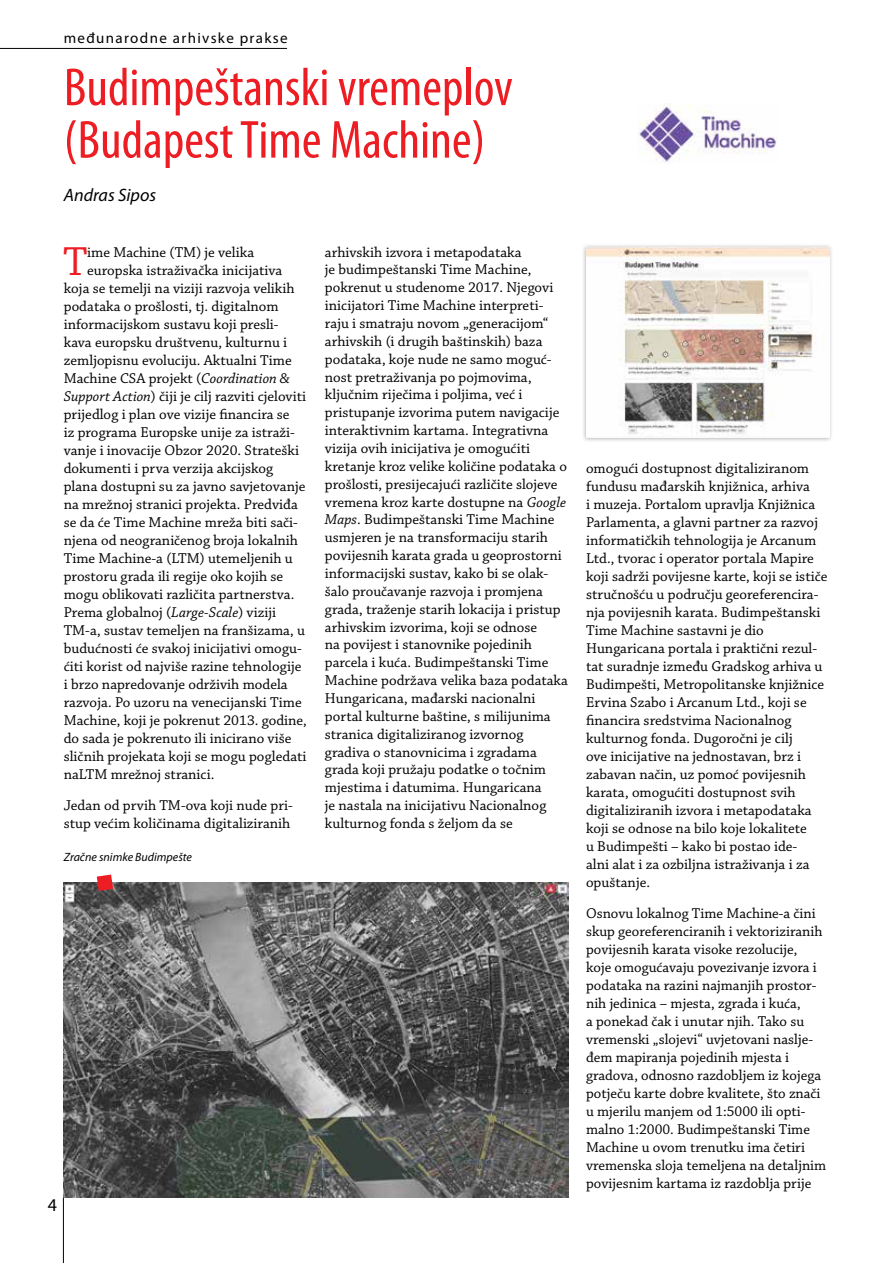
<style>
.page{position:relative;width:893px;height:1263px;background:#fff}
.page>*{position:absolute;margin:0;border:0;box-sizing:border-box;transform-origin:0 0}
.t1{font:condensed 54px/52.5px "Myriad Pro";color:#ed1d24}
.t2{font:42.75px "Chaparral Pro";color:#ed1d24}
.t3{font:italic 18px "Myriad Pro";color:#000}
.t4{font:18px "Myriad Pro";color:#000}
.t5{font:15px/18px "Chaparral Pro";color:#000}
.t6{font:15px "Myriad Pro";letter-spacing:.09em;color:#000}
.t7{font:italic 12px "Myriad Pro";color:#000}
.s1{font-style:italic}
</style>
<div class="page">
<div style="left:581px;top:243px;width:252px;height:199px;background:#000;opacity:.3"></div>
<img style="left:586px;top:248px;width:243px;height:190px">
<img style="left:64px;top:883px;width:504px;height:315px">
<svg style="left:97px;top:874px;width:16px;height:17px"></svg>
<img style="left:637px;top:104px;width:141px;height:59px">
<hr style="left:63px;top:1198px;width:1px;height:65px;background:#000">
<hr style="left:0;top:48px;width:287px;height:1px;background:#000">
<p class="t6" style="left:64px;top:29px;width:225px">međunarodne arhivske prakse</p>
<h1 class="t1" style="left:64px;top:60px;width:450px">Budimpeštanski vremeplov (Budapest Time Machine)</h1>
<p class="t3" style="left:64px;top:183px;width:94px">Andras Sipos</p>
<h2 class="t2" style="left:63px;top:238px;width:26px">T</h2>
<p class="t5" style="left:87px;top:244px;width:168px">ime Machine (TM) je velika</p>
<p class="t5" style="left:87px;top:262px;width:197px">europska istraživačka inicijativa</p>
<p class="t5" style="left:64px;top:280px;width:232px">koja se temelji na viziji razvoja velikih</p>
<p class="t5" style="left:64px;top:298px;width:216px">podataka o prošlosti, tj. digitalnom</p>
<p class="t5" style="left:64px;top:316px;width:216px">informacijskom sustavu koji presli-</p>
<p class="t5" style="left:64px;top:334px;width:225px">kava europsku društvenu, kulturnu i</p>
<p class="t5" style="left:64px;top:352px;width:229px">zemljopisnu evoluciju. Aktualni Time</p>
<p class="t5" style="left:64px;top:370px;width:228px">Machine CSA projekt (<span class="s1">Coordination &amp;</span></p>
<p class="t5" style="left:64px;top:388px;width:244px"><span class="s1">Support Action</span>) čiji je cilj razviti cjeloviti</p>
<p class="t5" style="left:64px;top:406px;width:227px">prijedlog i plan ove vizije financira se</p>
<p class="t5" style="left:64px;top:424px;width:233px">iz programa Europske unije za istraži-</p>
<p class="t5" style="left:64px;top:442px;width:237px">vanje i inovacije Obzor 2020. Strateški</p>
<p class="t5" style="left:64px;top:460px;width:211px">dokumenti i prva verzija akcijskog</p>
<p class="t5" style="left:64px;top:478px;width:243px">plana dostupni su za javno savjetovanje</p>
<p class="t5" style="left:64px;top:496px;width:236px">na mrežnoj stranici projekta. Predviđa</p>
<p class="t5" style="left:64px;top:514px;width:236px">se da će Time Machine mreža biti sači-</p>
<p class="t5" style="left:64px;top:532px;width:236px">njena od neograničenog broja lokalnih</p>
<p class="t5" style="left:64px;top:550px;width:231px">Time Machine-a (LTM) utemeljenih u</p>
<p class="t5" style="left:64px;top:568px;width:221px">prostoru grada ili regije oko kojih se</p>
<p class="t5" style="left:64px;top:586px;width:232px">mogu oblikovati različita partnerstva.</p>
<p class="t5" style="left:64px;top:604px;width:214px">Prema globalnoj (<span class="s1">Large-Scale</span>) viziji</p>
<p class="t5" style="left:64px;top:622px;width:243px">TM-a, sustav temeljen na franšizama, u</p>
<p class="t5" style="left:64px;top:640px;width:240px">budućnosti će svakoj inicijativi omogu-</p>
<p class="t5" style="left:64px;top:658px;width:239px">ćiti korist od najviše razine tehnologije</p>
<p class="t5" style="left:64px;top:676px;width:225px">i brzo napredovanje održivih modela</p>
<p class="t5" style="left:64px;top:694px;width:239px">razvoja. Po uzoru na venecijanski Time</p>
<p class="t5" style="left:64px;top:712px;width:245px">Machine, koji je pokrenut 2013. godine,</p>
<p class="t5" style="left:64px;top:730px;width:229px">do sada je pokrenuto ili inicirano više</p>
<p class="t5" style="left:64px;top:748px;width:244px">sličnih projekata koji se mogu pogledati</p>
<p class="t5" style="left:64px;top:766px;width:152px">naLTM mrežnoj stranici.</p>
<p class="t5" style="left:64px;top:796px;width:231px">Jedan od prvih TM-ova koji nude pri&shy;stup većim količinama digitaliziranih</p>
<p class="t7" style="left:64px;top:850px;width:130px">Zračne snimke Budimpešte</p>
<p class="t5" style="left:325px;top:244px;width:245px">arhivskih izvora i metapodataka<br>je budimpeštanski Time Machine, pokrenut u studenome 2017. Njegovi inicijatori Time Machine interpreti&shy;raju i smatraju novom „generacijom“ arhivskih (i drugih baštinskih) baza podataka, koje nude ne samo moguć&shy;nost pretraživanja po pojmovima, ključnim riječima i poljima, već i pristupanje izvorima putem navigacije interaktivnim kartama. Integrativna vizija ovih inicijativa je omogućiti kretanje kroz velike količine podataka o prošlosti, presijecajući različite slojeve vremena kroz karte dostupne na <span class="s1">Google Maps</span>. Budimpeštanski Time Machine usmjeren je na transformaciju starih povijesnih karata grada u geoprostorni informacijski sustav, kako bi se olak&shy;šalo proučavanje razvoja i promjena grada, traženje starih lokacija i pristup arhivskim izvorima, koji se odnose<br>na povijest i stanovnike pojedinih parcela i kuća. Budimpeštanski Time Machine podržava velika baza podataka Hungaricana, mađarski nacionalni portal kulturne baštine, s milijunima stranica digitaliziranog izvornog gradiva o stanovnicima i zgradama grada koji pružaju podatke o točnim mjestima i datumima. Hungaricana<br>je nastala na inicijativu Nacionalnog kulturnog fonda s željom da se</p>
<p class="t4" style="left:48px;top:1194px;width:11px">4</p>
<p class="t5" style="left:586px;top:460px;width:243px">omogući dostupnost digitaliziranom fundusu mađarskih knjižnica, arhiva<br>i muzeja. Portalom upravlja Knjižnica Parlamenta, a glavni partner za razvoj informatičkih tehnologija je Arcanum Ltd., tvorac i operator portala Mapire koji sadrži povijesne karte, koji se ističe stručnošću u području georeferencira&shy;nja povijesnih karata. Budimpeštanski Time Machine sastavni je dio Hungaricana portala i praktični rezul&shy;tat suradnje između Gradskog arhiva u Budimpešti, Metropolitanske knjižnice Ervina Szabo i Arcanum Ltd., koji se financira sredstvima Nacionalnog kulturnog fonda. Dugoročni je cilj<br>ove inicijative na jednostavan, brz i zabavan način, uz pomoć povijesnih karata, omogućiti dostupnost svih digitaliziranih izvora i metapodataka koji se odnose na bilo koje lokalitete<br>u Budimpešti – kako bi postao ide-<br>alni alat i za ozbiljna istraživanja i za opuštanje.</p>
<p class="t5" style="left:586px;top:904px;width:242px">Osnovu lokalnog Time Machine-a čini skup georeferenciranih i vektoriziranih povijesnih karata visoke rezolucije, koje omogućavaju povezivanje izvora i podataka na razini najmanjih prostor&shy;nih jedinica – mjesta, zgrada i kuća,<br>a ponekad čak i unutar njih. Tako su vremenski „slojevi“ uvjetovani naslje&shy;đem mapiranja pojedinih mjesta i gradova, odnosno razdobljem iz kojega potječu karte dobre kvalitete, što znači u mjerilu manjem od 1:5000 ili opti&shy;malno 1:2000. Budimpeštanski Time Machine u ovom trenutku ima četiri vremenska sloja temeljena na detaljnim povijesnim kartama iz razdoblja prije</p>
</div>
